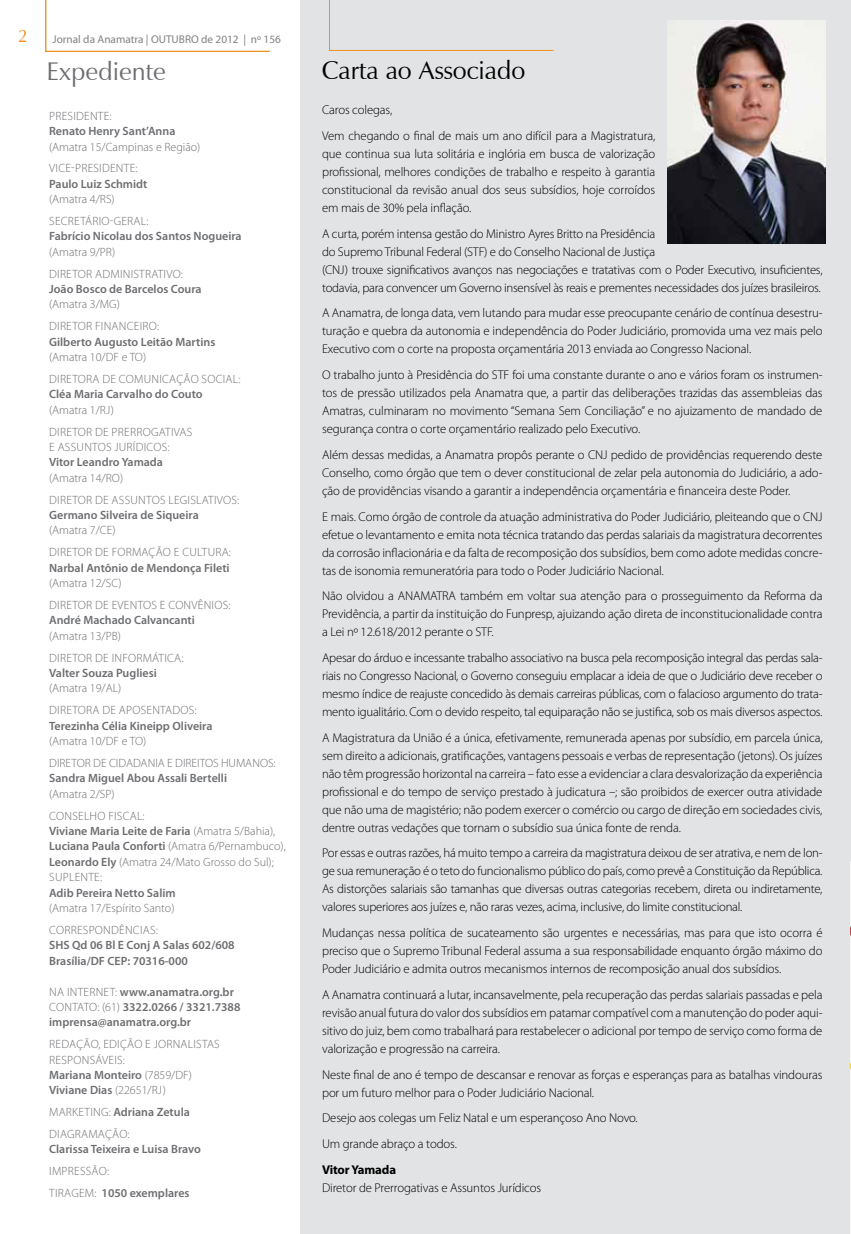
<style>
.page{position:relative;width:851px;height:1234px;background:#fff}
.page>*{position:absolute;margin:0;border:0;box-sizing:border-box;transform-origin:0 0}
.t1{font:25.5px "Zapf Humanist 601 BT";color:#000}
.t2{font:25.5px "Zapf Humanist 601 BT";color:#6d6e71}
.t3{font:18px "Zapf Humanist 601 BT";color:#ef9221}
.t4{font:300 12.75px/18px "Myriad Pro";letter-spacing:-.01em;color:#000;text-align:justify}
.t5{font:700 12.75px "Myriad Pro";letter-spacing:-.01em;color:#000}
.t6{font:300 12px/21.8px "Myriad Pro";letter-spacing:.02em;color:#6d6e71}
.t7{font:600 12px/15.5px "Myriad Pro";color:#6d6e71}
.t8{font:300 12px/15.5px "Myriad Pro";color:#6d6e71}
.t9{font:11.25px "Myriad Pro";color:#808285}
.s1{font-weight:600}
.s2{font-weight:300}
</style>
<div class="page">
<div style="left:300px;top:0;width:550px;height:1233px;background:#e2e3e4"></div>
<hr style="left:329px;top:0;width:1px;height:51px;background:#ef9221">
<hr style="left:329px;top:50px;width:224px;height:1px;background:#ef9221">
<img style="left:667px;top:21px;width:158px;height:222px">
<hr style="left:45px;top:0;width:1px;height:52px;background:#ef9221">
<hr style="left:45px;top:51px;width:225px;height:1px;background:#ef9221">
<img style="left:850px;top:926px;width:1px;height:145px">
<h2 class="t3" style="left:18px;top:25px;width:11px">2</h2>
<p class="t9" style="left:52px;top:32px;width:230px">Jornal da Anamatra | OUTUBRO de 2012 | nº 156</p>
<h1 class="t2" style="left:47px;top:55px;width:121px">Expediente</h1>
<p class="t6" style="left:49px;top:105px;width:64px">Presidente:</p>
<p class="t7" style="left:49px;top:123px;width:128px">Renato Henry Sant’Anna</p>
<p class="t6" style="left:49px;top:136px;width:153px">(Amatra 15/Campinas e Região)<br>Vice-presidente:</p>
<p class="t7" style="left:49px;top:176px;width:100px">Paulo Luiz Schmidt</p>
<p class="t6" style="left:49px;top:188px;width:101px">(Amatra 4/RS)<br>Secretário-Geral:</p>
<p class="t7" style="left:49px;top:228px;width:194px">Fabrício Nicolau dos Santos Nogueira</p>
<p class="t6" style="left:49px;top:241px;width:135px">(Amatra 9/PR)<br>Diretor Administrativo:</p>
<p class="t7" style="left:49px;top:281px;width:154px">João Bosco de Barcelos Coura</p>
<p class="t6" style="left:49px;top:294px;width:111px">(Amatra 3/MG)<br>Diretor Financeiro:</p>
<p class="t7" style="left:49px;top:333px;width:168px">Gilberto Augusto Leitão Martins</p>
<p class="t6" style="left:49px;top:346px;width:193px">(Amatra 10/DF e TO)<br>Diretora de Comunicação Social:</p>
<p class="t7" style="left:49px;top:386px;width:155px">Cléa Maria Carvalho do Couto</p>
<p class="t6" style="left:49px;top:399px;width:145px">(Amatra 1/RJ)<br>Diretor de Prerrogativas</p>
<p class="t6" style="left:49px;top:436px;width:122px">e Assuntos Jurídicos:</p>
<p class="t7" style="left:49px;top:454px;width:115px">Vitor Leandro Yamada</p>
<p class="t6" style="left:49px;top:467px;width:192px">(Amatra 14/RO)<br>Diretor de Assuntos Legislativos:</p>
<p class="t7" style="left:49px;top:507px;width:151px">Germano Silveira de Siqueira</p>
<p class="t6" style="left:49px;top:519px;width:183px">(Amatra 7/CE)<br>Diretor de Formação e Cultura:</p>
<p class="t7" style="left:49px;top:559px;width:182px">Narbal Antônio de Mendonça Fileti</p>
<p class="t6" style="left:49px;top:572px;width:183px">(Amatra 12/SC)<br>Diretor de Eventos e Convênios:</p>
<p class="t7" style="left:49px;top:612px;width:147px">André Machado Calvancanti</p>
<p class="t6" style="left:49px;top:625px;width:136px">(Amatra 13/PB)<br>Diretor de I nformática:</p>
<p class="t7" style="left:49px;top:664px;width:109px">Valter Souza Pugliesi</p>
<p class="t6" style="left:49px;top:677px;width:149px">(Amatra 19/AL)<br>Diretora de Aposentados:</p>
<p class="t7" style="left:49px;top:717px;width:165px">Terezinha Célia Kineipp Oliveira</p>
<p class="t8" style="left:49px;top:730px;width:228px;line-height:21.8px">(Amatra 10/DF e TO)<br>Diretor de Cidadania e Direitos Humanos:</p>
<p class="t7" style="left:49px;top:770px;width:179px">Sandra Miguel Abou Assali Bertelli</p>
<p class="t6" style="left:49px;top:782px;width:97px">(Amatra 2/SP)<br>Conselho Fiscal:</p>
<p class="t8" style="left:49px;top:823px;width:238px"><span class="s1">Viviane Maria Leite de Faria</span> (Amatra 5/Bahia), <span class="s1">Luciana Paula Conforti</span> (Amatra 6/Pernambuco), <span class="s1">Leonardo Ely</span> (Amatra 24/Mato Grosso do Sul); Suplente:</p>
<p class="t7" style="left:49px;top:884px;width:128px">Adib Pereira Netto Salim</p>
<p class="t6" style="left:49px;top:897px;width:127px">(Amatra 17/Espírito Santo)<br>Correspondências:</p>
<p class="t7" style="left:49px;top:936px;width:187px">SHS Qd 06 Bl E Conj A Salas 602/608<br>Brasília/DF CEP: 70316-000</p>
<p class="t7" style="left:49px;top:983px;width:193px"><span class="s2">Na I nternet:</span> www.anamatra.org.br<br><span class="s2">Contato: (61)</span> 3322.0266 / 3321.7388 imprensa@anamatra.org.br</p>
<p class="t6" style="left:49px;top:1036px;width:172px;line-height:15.5px">Redação, edição e Jornalistas responsáveis:<br><span class="s1">Mariana Monteiro</span> (7859/DF)<br><span class="s1">Viviane Dias</span> (22651/RJ)</p>
<p class="t6" style="left:49px;top:1101px;width:142px">Marketing: <span class="s1">Adriana Zetula<br></span>Diag ramação:</p>
<p class="t7" style="left:49px;top:1141px;width:153px">Clarissa Teixeira e Luisa Bravo</p>
<p class="t6" style="left:49px;top:1160px;width:142px">I mpressão:<br>tirag em: <span class="s1">1050 exemplares</span></p>
<h1 class="t1" style="left:321px;top:55px;width:205px">Carta ao Associado</h1>
<p class="t4" style="left:322px;top:97px;width:334px;line-height:25.7px">Caros colegas,<br>Vem chegando o final de mais um ano difícil para a Magistratura,</p>
<p class="t4" style="left:322px;top:145px;width:334px">que continua sua luta solitária e inglória em busca de valorização profissional, melhores condições de trabalho e respeito à garantia constitucional da revisão anual dos seus subsídios, hoje corroídos em mais de 30% pela inflação.</p>
<p class="t4" style="left:322px;top:224px;width:502px;text-align:left">A curta, porém intensa gestão do Ministro Ayres Britto na Presidência<br>do Supremo Tribunal Federal (STF) e do Conselho Nacional de Justiça<br>(CNJ) trouxe significativos avanços nas negociações e tratativas com o Poder Executivo, insuficientes, todavia, para convencer um Governo insensível às reais e prementes necessidades dos juízes brasileiros.</p>
<p class="t4" style="left:322px;top:304px;width:502px">A Anamatra, de longa data, vem lutando para mudar esse preocupante cenário de contínua desestru&shy;turação e quebra da autonomia e independência do Poder Judiciário, promovida uma vez mais pelo Executivo com o corte na proposta orçamentária 2013 enviada ao Congresso Nacional.</p>
<p class="t4" style="left:322px;top:366px;width:502px">O trabalho junto à Presidência do STF foi uma constante durante o ano e vários foram os instrumen&shy;tos de pressão utilizados pela Anamatra que, a partir das deliberações trazidas das assembleias das Amatras, culminaram no movimento “Semana Sem Conciliação” e no ajuizamento de mandado de segurança contra o corte orçamentário realizado pelo Executivo.</p>
<p class="t4" style="left:322px;top:445px;width:502px">Além dessas medidas, a Anamatra propôs perante o CNJ pedido de providências requerendo deste Conselho, como órgão que tem o dever constitucional de zelar pela autonomia do Judiciário, a ado&shy;ção de providências visando a garantir a independência orçamentária e financeira deste Poder.</p>
<p class="t4" style="left:322px;top:507px;width:502px">E mais. Como órgão de controle da atuação administrativa do Poder Judiciário, pleiteando que o CNJ efetue o levantamento e emita nota técnica tratando das perdas salariais da magistratura decorrentes da corrosão inflacionária e da falta de recomposição dos subsídios, bem como adote medidas concre&shy;tas de isonomia remuneratória para todo o Poder Judiciário Nacional.</p>
<p class="t4" style="left:322px;top:587px;width:502px">Não olvidou a ANAMATRA também em voltar sua atenção para o prosseguimento da Reforma da Previdência, a partir da instituição do Funpresp, ajuizando ação direta de inconstitucionalidade contra a Lei nº 12.618/2012 perante o STF.</p>
<p class="t4" style="left:322px;top:648px;width:502px">Apesar do árduo e incessante trabalho associativo na busca pela recomposição integral das perdas sala&shy;riais no Congresso Nacional, o Governo conseguiu emplacar a ideia de que o Judiciário deve receber o mesmo índice de reajuste concedido às demais carreiras públicas, com o falacioso argumento do trata&shy;mento igualitário. Com o devido respeito, tal equiparação não se justifica, sob os mais diversos aspectos.</p>
<p class="t4" style="left:322px;top:728px;width:502px">A Magistratura da U nião é a única, efetivamente, remunerada apenas por subsídio, em parcela única, sem direito a adicionais, gratificações, vantagens pessoais e verbas de representação (jetons). Os juízes não têm progressão horizontal na carreira – fato esse a evidenciar a clara desvalorização da experiência profissional e do tempo de serviço prestado à judicatura –; são proibidos de exercer outra atividade que não uma de magistério; não podem exercer o comércio ou cargo de direção em sociedades civis, dentre outras vedações que tornam o subsídio sua única fonte de renda.</p>
<p class="t4" style="left:322px;top:844px;width:502px">Por essas e outras razões, há muito tempo a carreira da magistratura deixou de ser atrativa, e nem de lon&shy;ge sua remuneração é o teto do funcionalismo público do país, como prevê a Constituição da República.<br>As distorções salariais são tamanhas que diversas outras categorias recebem, direta ou indiretamente, valores superiores aos juízes e, não raras vezes, acima, inclusive, do limite constitucional.</p>
<p class="t4" style="left:322px;top:923px;width:502px">Mudanças nessa política de sucateamento são urgentes e necessárias, mas para que isto ocorra é preciso que o Supremo Tribunal Federal assuma a sua responsabilidade enquanto órgão máximo do Poder Judiciário e admita outros mecanismos internos de recomposição anual dos subsídios.</p>
<p class="t4" style="left:322px;top:985px;width:502px">A Anamatra continuará a lutar, incansavelmente, pela recuperação das perdas salariais passadas e pela revisão anual futura do valor dos subsídios em patamar compatível com a manutenção do poder aqui&shy;sitivo do juiz, bem como trabalhará para restabelecer o adicional por tempo de serviço como forma de valorização e progressão na carreira.</p>
<p class="t4" style="left:322px;top:1065px;width:502px">Neste final de ano é tempo de descansar e renovar as forças e esperanças para as batalhas vindouras por um futuro melhor para o Poder Judiciário Nacional.</p>
<p class="t4" style="left:322px;top:1105px;width:317px;line-height:25.7px">Desejo aos colegas um Feliz N atal e um esperançoso Ano N ovo.<br>U m grande abraço a todos.</p>
<p class="t5" style="left:322px;top:1160px;width:76px">Vitor Yamada</p>
<p class="t4" style="left:322px;top:1178px;width:220px">Diretor de Prerrogativas e Assuntos Jurídicos</p>
</div>
